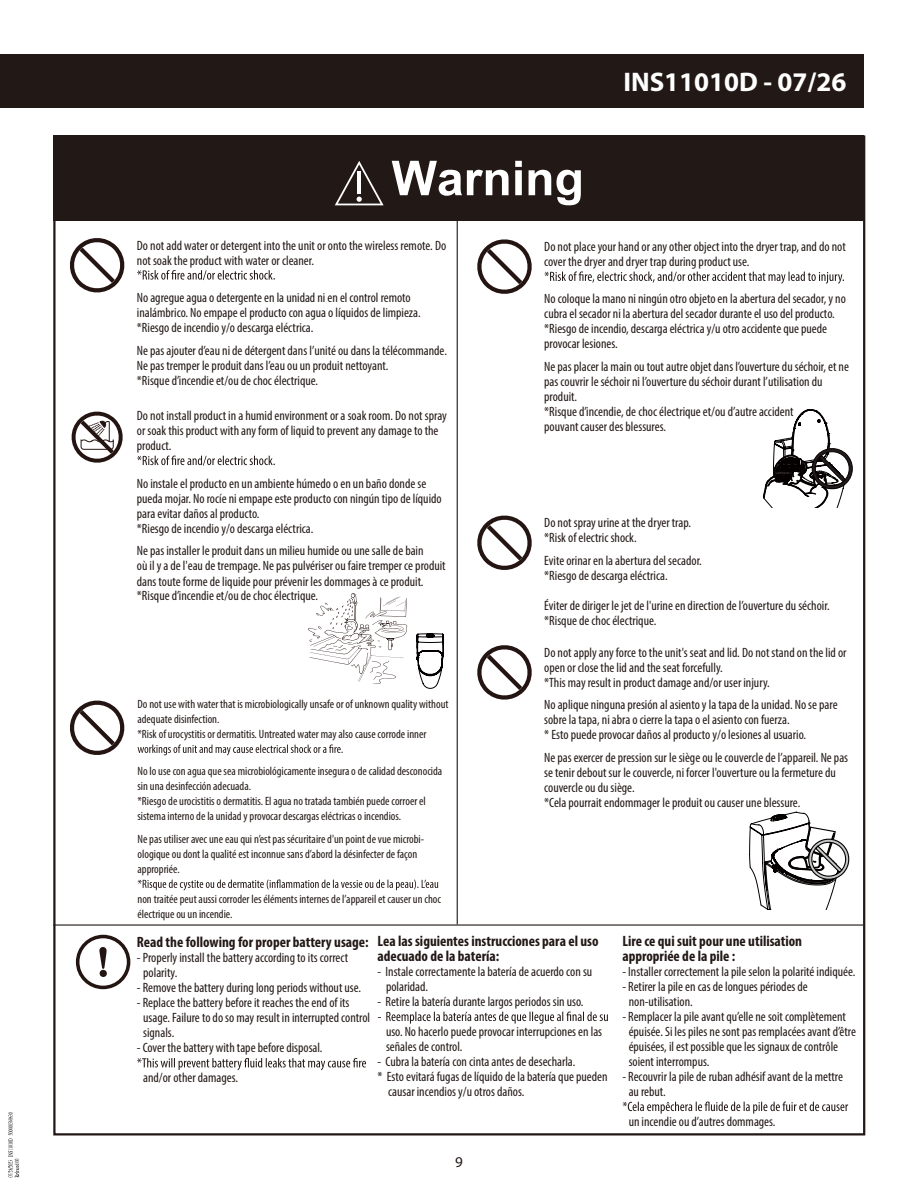
<style>
.page{position:relative;width:918px;height:1188px;background:#fff}
.page>*{position:absolute;margin:0;border:0;box-sizing:border-box;transform-origin:0 0}
.t1{font:700 27px "Myriad Pro";color:#fff}
.t2{font:700 condensed 15px/15px "Myriad Pro";color:#221815}
.t3{font:15px "Myriad Pro";color:#221815}
.t4{font:condensed 13.5px/15px "Myriad Pro";color:#221815}
.t5{font:condensed 12px/15px "Myriad Pro";color:#221815}
</style>
<div class="page">
<div style="left:0;top:54px;width:864px;height:54px;background:#221815"></div>
<div style="left:53px;top:135px;width:811px;height:86px;background:#221815"></div>
<svg style="left:392px;top:161px;width:117px;height:35px"></svg>
<svg style="left:515px;top:161px;width:7px;height:34px"></svg>
<svg style="left:529px;top:170px;width:52px;height:35px"></svg>
<svg style="left:335px;top:161px;width:49px;height:44px"></svg>
<hr style="left:457px;top:221px;width:1px;height:703px;background:#221815">
<svg style="left:70px;top:238px;width:54px;height:54px"></svg>
<svg style="left:137px;top:270px;width:138px;height:10px"></svg>
<svg style="left:72px;top:412px;width:51px;height:51px"></svg>
<svg style="left:137px;top:456px;width:138px;height:10px"></svg>
<svg style="left:477px;top:516px;width:55px;height:54px"></svg>
<svg style="left:477px;top:645px;width:55px;height:55px"></svg>
<svg style="left:70px;top:701px;width:54px;height:54px"></svg>
<svg style="left:477px;top:239px;width:55px;height:55px"></svg>
<svg style="left:545px;top:271px;width:299px;height:13px"></svg>
<hr style="left:53px;top:924px;width:810px;height:2px;background:#221815">
<div style="left:76px;top:935px;width:54px;height:54px;border:4px solid #241512;border-radius:50%"></div>
<svg style="left:99px;top:947px;width:8px;height:30px"></svg>
<svg style="left:137px;top:1058px;width:229px;height:12px"></svg>
<svg style="left:378px;top:1012px;width:230px;height:12px"></svg>
<svg style="left:623px;top:1102px;width:225px;height:12px"></svg>
<svg style="left:138px;top:745px;width:205px;height:10px"></svg>
<svg style="left:138px;top:880px;width:300px;height:10px"></svg>
<svg style="left:308px;top:593px;width:99px;height:91px"></svg>
<svg style="left:417px;top:634px;width:27px;height:55px"></svg>
<svg style="left:763px;top:410px;width:89px;height:98px"></svg>
<svg style="left:749px;top:812px;width:100px;height:97px"></svg>
<svg style="left:8px;top:1112px;width:11px;height:65px"></svg>
<p class="t4" style="left:137px;top:237px;width:311px">Do not add water or detergent into the unit or onto the wireless remote. Do not soak the product with water or cleaner.</p>
<p class="t4" style="left:137px;top:290px;width:285px">No agregue agua o detergente en la unidad ni en el control remoto inalámbrico. No empape el producto con agua o líquidos de limpieza. *Riesgo de incendio y/o descarga eléctrica.</p>
<p class="t4" style="left:137px;top:342px;width:312px">Ne pas ajouter d’eau ni de détergent dans l’unité ou dans la télécommande.<br>Ne pas tremper le produit dans l’eau ou un produit nettoyant.<br>*Risque d’incendie et/ou de choc électrique.</p>
<p class="t4" style="left:137px;top:408px;width:311px">Do not install product in a humid environment or a soak room. Do not spray or soak this product with any form of liquid to prevent any damage to the product.</p>
<p class="t4" style="left:137px;top:475px;width:306px">No instale el producto en un ambiente húmedo o en un baño donde se pueda mojar. No rocíe ni empape este producto con ningún tipo de líquido para evitar daños al producto.<br>*Riesgo de incendio y/o descarga eléctrica.</p>
<p class="t4" style="left:137px;top:543px;width:310px;line-height:15.6px">Ne pas installer le produit dans un milieu humide ou une salle de bain<br>où il y a de l'eau de trempage. Ne pas pulvériser ou faire tremper ce produit dans toute forme de liquide pour prévenir les dommages à ce produit.</p>
<p class="t4" style="left:137px;top:588px;width:183px">*Risque d’incendie et/ou de choc électrique.</p>
<p class="t5" style="left:137px;top:696px;width:313px">Do not use with water that is microbiologically unsafe or of unknown quality without adequate disinfection.<br>*Risk of urocystitis or dermatitis. Untreated water may also cause corrode inner</p>
<p class="t5" style="left:137px;top:764px;width:306px">No lo use con agua que sea microbiológicamente insegura o de calidad desconocida sin una desinfección adecuada.<br>*Riesgo de urocistitis o dermatitis. El agua no tratada también puede corroer el sistema interno de la unidad y provocar descargas eléctricas o incendios.</p>
<p class="t5" style="left:138px;top:831px;width:288px">Ne pas utiliser avec une eau qui n’est pas sécuritaire d'un point de vue microbi&shy;ologique ou dont la qualité est inconnue sans d’abord la désinfecter de façon appropriée.</p>
<p class="t5" style="left:137px;top:891px;width:305px">non traitée peut aussi corroder les éléments internes de l’appareil et causer un choc électrique ou un incendie.</p>
<h1 class="t1" style="left:623px;top:64px;width:225px">INS11010D - 07/26</h1>
<p class="t4" style="left:544px;top:239px;width:303px">Do not place your hand or any other object into the dryer trap, and do not cover the dryer and dryer trap during product use.</p>
<p class="t4" style="left:544px;top:291px;width:303px">No coloque la mano ni ningún otro objeto en la abertura del secador, y no cubra el secador ni la abertura del secador durante el uso del producto. *Riesgo de incendio, descarga eléctrica y/u otro accidente que puede provocar lesiones.</p>
<p class="t4" style="left:544px;top:359px;width:306px">Ne pas placer la main ou tout autre objet dans l’ouverture du séchoir, et ne pas couvrir le séchoir ni l’ouverture du séchoir durant l’utilisation du produit.<br>*Risque d’incendie, de choc électrique et/ou d’autre accident<br>pouvant causer des blessures.</p>
<p class="t4" style="left:544px;top:515px;width:148px">Do not spray urine at the dryer trap. *Risk of electric shock.</p>
<p class="t4" style="left:544px;top:552px;width:159px">Evite orinar en la abertura del secador. *Riesgo de descarga eléctrica.</p>
<p class="t4" style="left:544px;top:597px;width:287px">Éviter de diriger le jet de l'urine en direction de l’ouverture du séchoir. *Risque de choc électrique.</p>
<p class="t4" style="left:544px;top:645px;width:304px">Do not apply any force to the unit's seat and lid. Do not stand on the lid or open or close the lid and the seat forcefully.<br>*This may result in product damage and/or user injury.</p>
<p class="t4" style="left:544px;top:697px;width:295px">No aplique ninguna presión al asiento y la tapa de la unidad. No se pare sobre la tapa, ni abra o cierre la tapa o el asiento con fuerza.<br>* Esto puede provocar daños al producto y/o lesiones al usuario.</p>
<p class="t4" style="left:544px;top:750px;width:305px">Ne pas exercer de pression sur le siège ou le couvercle de l’appareil. Ne pas se tenir debout sur le couvercle, ni forcer l'ouverture ou la fermeture du couvercle ou du siège.<br>*Cela pourrait endommager le produit ou causer une blessure.</p>
<p class="t2" style="left:137px;top:935px;width:233px">Read the following for proper battery usage:</p>
<p class="t4" style="left:143px;top:950px;width:206px;text-indent:-6px">- Properly install the battery according to its correct polarity.</p>
<p class="t4" style="left:137px;top:980px;width:226px">- Remove the battery during long periods without use.</p>
<p class="t4" style="left:143px;top:995px;width:229px;text-indent:-6px">- Replace the battery before it reaches the end of its usage. Failure to do so may result in interrupted control signals.</p>
<p class="t4" style="left:137px;top:1040px;width:187px">- Cover the battery with tape before disposal.</p>
<p class="t4" style="left:143px;top:1070px;width:96px">and/or other damages.</p>
<p class="t2" style="left:378px;top:933px;width:223px">Lea las siguientes instrucciones para el uso adecuado de la batería:</p>
<p class="t4" style="left:386px;top:964px;width:208px;text-indent:-8px">- Instale correctamente la batería de acuerdo con su polaridad.</p>
<p class="t4" style="left:378px;top:994px;width:207px">- Retire la batería durante largos periodos sin uso.</p>
<p class="t4" style="left:386px;top:1024px;width:218px">uso. No hacerlo puede provocar interrupciones en las señales de control.</p>
<p class="t4" style="left:378px;top:1054px;width:199px">- Cubra la batería con cinta antes de desecharla.</p>
<p class="t4" style="left:378px;top:1069px;width:231px">* Esto evitará fugas de líquido de la batería que pueden</p>
<p class="t4" style="left:388px;top:1084px;width:138px">causar incendios y/u otros daños.</p>
<p class="t3" style="left:455px;top:1152px;width:9px">9</p>
<p class="t2" style="left:622px;top:933px;width:181px">Lire ce qui suit pour une utilisation appropriée de la pile :</p>
<p class="t4" style="left:622px;top:964px;width:235px">- Installer correctement la pile selon la polarité indiquée.</p>
<p class="t4" style="left:629px;top:979px;width:181px;text-indent:-6px">- Retirer la pile en cas de longues périodes de non-utilisation.</p>
<p class="t4" style="left:629px;top:1009px;width:229px;text-indent:-6px">- Remplacer la pile avant qu’elle ne soit complètement épuisée. Si les piles ne sont pas remplacées avant d’être épuisées, il est possible que les signaux de contrôle soient interrompus.</p>
<p class="t4" style="left:629px;top:1069px;width:216px;text-indent:-6px">- Recouvrir la pile de ruban adhésif avant de la mettre au rebut.</p>
<p class="t4" style="left:629px;top:1114px;width:148px">un incendie ou d’autres dommages.</p>
</div>
